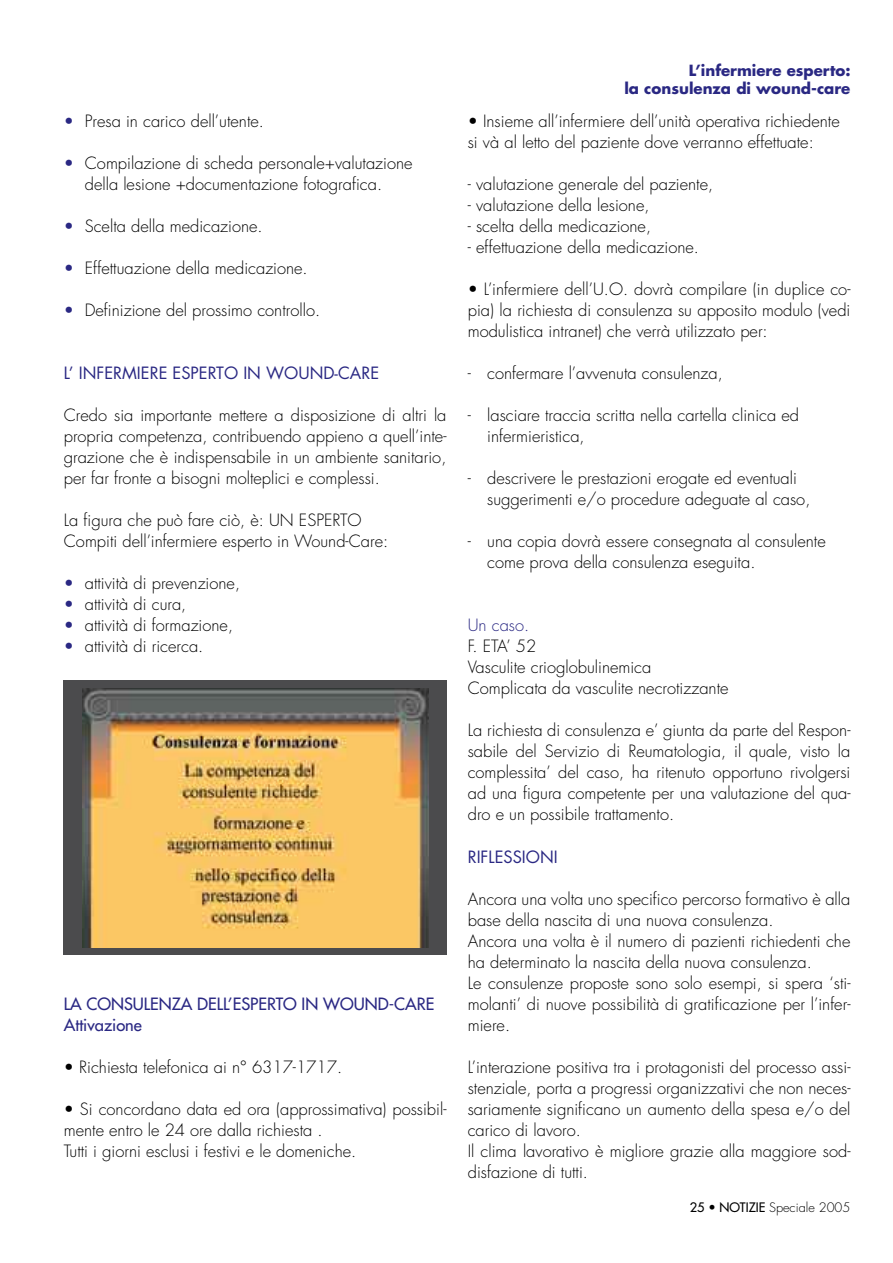
<style>
.page{position:relative;width:893px;height:1263px;background:#fff}
.page>*{position:absolute;margin:0;border:0;box-sizing:border-box;transform-origin:0 0}
.t1{font:300 16.5px/21px "Futura";color:#000}
.t2{font:16.5px/21px "Futura";color:#2a2883}
.t3{font:16.5px "Futura";color:#2a2883}
.t4{font:300 16.5px "Futura";color:#2a2883}
.t5{font:700 15px/18px "Futura";color:#2a2883;text-align:right}
.t6{font:300 12.75px "Futura";color:#000}
.s1{color:#2a2883}
.s2{font-weight:400}
</style>
<div class="page">
<div style="left:64px;top:680px;width:383px;height:275px;background:#4b4b4d"></div>
<img style="left:83px;top:688px;width:345px;height:259px">
<p class="t1" style="left:64px;top:111px;width:202px"><span class="s1">•</span> Presa in carico dell’utente.</p>
<p class="t1" style="left:64px;top:153px;width:350px;text-align:center"><span class="s1">•</span> Compilazione di scheda personale+valutazione della lesione +documentazione fotografica.</p>
<p class="t1" style="left:64px;top:216px;width:200px"><span class="s1">•</span> Scelta della medicazione.</p>
<p class="t1" style="left:64px;top:258px;width:245px"><span class="s1">•</span> Effettuazione della medicazione.</p>
<p class="t1" style="left:64px;top:300px;width:258px"><span class="s1">•</span> Definizione del prossimo controllo.</p>
<p class="t3" style="left:64px;top:363px;width:317px">L’ INFERMIERE ESPERTO IN WOUND-CARE</p>
<p class="t1" style="left:64px;top:405px;width:384px;text-align:justify">Credo sia importante mettere a disposizione di altri la propria competenza, contribuendo appieno a quell’inte&shy;grazione che è indispensabile in un ambiente sanitario, per far fronte a bisogni molteplici e complessi.</p>
<p class="t1" style="left:64px;top:510px;width:326px">La figura che può fare ciò, è: UN ESPERTO<br>Compiti dell’infermiere esperto in Wound-Care:</p>
<p class="t1" style="left:64px;top:573px;width:178px"><span class="s1">•</span> attività di prevenzione,</p>
<p class="t1" style="left:64px;top:594px;width:124px"><span class="s1">•</span> attività di cura,</p>
<p class="t1" style="left:64px;top:615px;width:171px"><span class="s1">•</span> attività di formazione,</p>
<p class="t1" style="left:64px;top:636px;width:141px"><span class="s1">•</span> attività di ricerca.</p>
<p class="t2" style="left:64px;top:993px;width:372px">LA CONSULENZA DELL’ESPERTO IN WOUND-CARE<br>Attivazione</p>
<p class="t1" style="left:64px;top:1056px;width:280px">• Richiesta telefonica ai n° 6317-1717.</p>
<p class="t1" style="left:64px;top:1098px;width:384px">• Si concordano data ed ora (approssimativa) possibil&shy;mente entro le 24 ore dalla richiesta .<br>Tutti i giorni esclusi i festivi e le domeniche.</p>
<p class="t5" style="left:624px;top:61px;width:228px">L’infermiere esperto:<br>la consulenza di wound-care</p>
<p class="t1" style="left:468px;top:111px;width:373px">• Insieme all’infermiere dell’unità operativa richiedente si và al letto del paziente dove verranno effettuate:</p>
<p class="t1" style="left:468px;top:174px;width:247px">- valutazione generale del paziente,</p>
<p class="t1" style="left:468px;top:195px;width:183px">- valutazione della lesione,</p>
<p class="t1" style="left:468px;top:216px;width:185px">- scelta della medicazione,</p>
<p class="t1" style="left:468px;top:237px;width:233px">- effettuazione della medicazione.</p>
<p class="t1" style="left:468px;top:279px;width:384px;text-align:justify">• L’infermiere dell’U.O. dovrà compilare (in duplice co&shy;pia) la richiesta di consulenza su apposito modulo (vedi modulistica intranet) che verrà utilizzato per:</p>
<p class="t1" style="left:468px;top:363px;width:257px">- confermare l’avvenuta consulenza,</p>
<p class="t1" style="left:487px;top:405px;width:313px;text-indent:-20px">- lasciare traccia scritta nella cartella clinica ed infermieristica,</p>
<p class="t1" style="left:487px;top:468px;width:325px;text-indent:-20px">- descrivere le prestazioni erogate ed eventuali suggerimenti e/o procedure adeguate al caso,</p>
<p class="t1" style="left:487px;top:531px;width:340px;text-indent:-20px">- una copia dovrà essere consegnata al consulente come prova della consulenza eseguita.</p>
<p class="t4" style="left:468px;top:615px;width:63px">Un caso.</p>
<p class="t1" style="left:468px;top:636px;width:262px">F. ETA’ 52<br>Vasculite crioglobulinemica<br>Complicata da vasculite necrotizzante</p>
<p class="t1" style="left:468px;top:720px;width:384px;text-align:justify">La richiesta di consulenza e’ giunta da parte del Respon&shy;sabile del Servizio di Reumatologia, il quale, visto la complessita’ del caso, ha ritenuto opportuno rivolgersi ad una figura competente per una valutazione del qua&shy;dro e un possibile trattamento.</p>
<p class="t3" style="left:468px;top:846px;width:92px">RIFLESSIONI</p>
<p class="t1" style="left:468px;top:888px;width:384px">Ancora una volta uno specifico percorso formativo è alla base della nascita di una nuova consulenza.<br>Ancora una volta è il numero di pazienti richiedenti che ha determinato la nascita della nuova consulenza.<br>Le consulenze proposte sono solo esempi, si spera ‘sti&shy;molanti’ di nuove possibilità di gratificazione per l’infer&shy;miere.</p>
<p class="t1" style="left:468px;top:1056px;width:384px">L’interazione positiva tra i protagonisti del processo assi&shy;stenziale, porta a progressi organizzativi che non neces&shy;sariamente significano un aumento della spesa e/o del carico di lavoro.<br>Il clima lavorativo è migliore grazie alla maggiore sod&shy;disfazione di tutti.</p>
<p class="t6" style="left:690px;top:1199px;width:162px"><span class="s2">25 • NOTIZIE</span> Speciale 2005</p>
</div>
